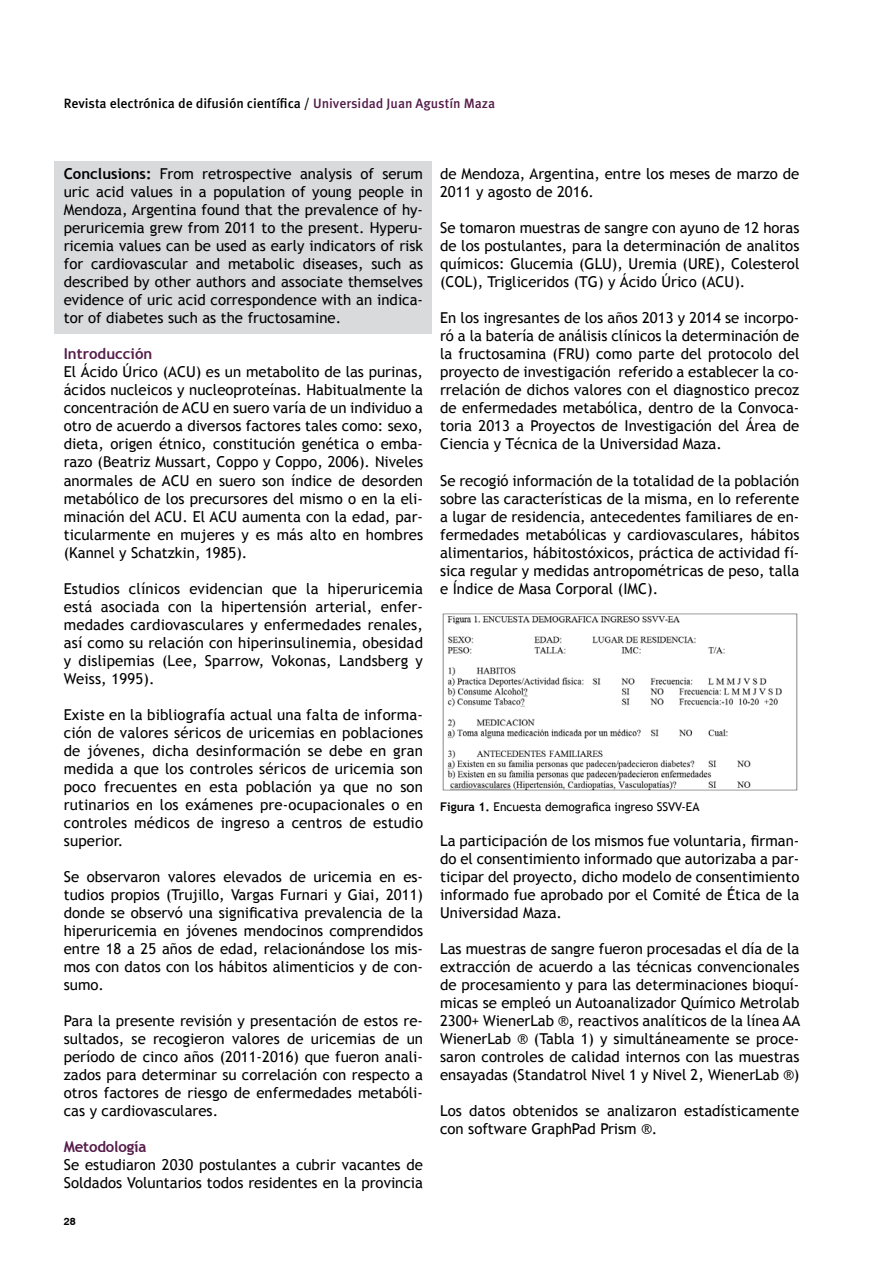
<style>
.page{position:relative;width:893px;height:1263px;background:#fff}
.page>*{position:absolute;margin:0;border:0;box-sizing:border-box;transform-origin:0 0}
.t1{font:15px/18px "Trebuchet MS";color:#000;text-align:justify}
.t2{font:700 15px "Trebuchet MS";color:#541c49}
.t3{font:500 13.5px "Meta Pro";color:#000}
.t4{font:12px "Trebuchet MS";color:#000}
.t5{font:700 10.5px "Swiss 721 BT";color:#000}
.s1{color:#541c49}
.s2{font-weight:700}
</style>
<div class="page">
<div style="left:55px;top:162px;width:377px;height:172px;background:#d9dadb"></div>
<img style="left:442px;top:613px;width:356px;height:178px">
<p class="t3" style="left:64px;top:94px;width:433px">Revista electrónica de difusión científica / <span class="s1">Universidad Juan Agustín Maza</span></p>
<p class="t1" style="left:64px;top:165px;width:361px"><span class="s2">Conclusions:</span> From retrospective analysis of serum uric acid values in a population of young people in Mendoza, Argentina found that the prevalence of hy&shy;peruricemia grew from 2011 to the present. Hyperu&shy;ricemia values can be used as early indicators of risk for cardiovascular and metabolic diseases, such as described by other authors and associate themselves evidence of uric acid correspondence with an indica&shy;tor of diabetes such as the fructosamine.</p>
<p class="t2" style="left:64px;top:345px;width:90px">Introducción</p>
<p class="t1" style="left:64px;top:363px;width:361px">El Ácido Úrico (ACU) es un metabolito de las purinas, ácidos nucleicos y nucleoproteínas. Habitualmente la concentración de ACU en suero varía de un individuo a otro de acuerdo a diversos factores tales como: sexo, dieta, origen étnico, constitución genética o emba&shy;razo (Beatriz Mussart, Coppo y Coppo, 2006). Niveles anormales de ACU en suero son índice de desorden metabólico de los precursores del mismo o en la eli&shy;minación del ACU. El ACU aumenta con la edad, par&shy;ticularmente en mujeres y es más alto en hombres (Kannel y Schatzkin, 1985).</p>
<p class="t1" style="left:64px;top:579px;width:361px">Estudios clínicos evidencian que la hiperuricemia está asociada con la hipertensión arterial, enfer&shy;medades cardiovasculares y enfermedades renales, así como su relación con hiperinsulinemia, obesidad y dislipemias (Lee, Sparrow, Vokonas, Landsberg y Weiss, 1995).</p>
<p class="t1" style="left:64px;top:705px;width:361px">Existe en la bibliografía actual una falta de informa&shy;ción de valores séricos de uricemias en poblaciones de jóvenes, dicha desinformación se debe en gran medida a que los controles séricos de uricemia son poco frecuentes en esta población ya que no son rutinarios en los exámenes pre-ocupacionales o en controles médicos de ingreso a centros de estudio superior.</p>
<p class="t1" style="left:64px;top:867px;width:361px">Se observaron valores elevados de uricemia en es&shy;tudios propios (Trujillo, Vargas Furnari y Giai, 2011) donde se observó una significativa prevalencia de la hiperuricemia en jóvenes mendocinos comprendidos entre 18 a 25 años de edad, relacionándose los mis&shy;mos con datos con los hábitos alimenticios y de con&shy;sumo.</p>
<p class="t1" style="left:64px;top:1011px;width:361px">Para la presente revisión y presentación de estos re&shy;sultados, se recogieron valores de uricemias de un período de cinco años (2011-2016) que fueron anali&shy;zados para determinar su correlación con respecto a otros factores de riesgo de enfermedades metabóli&shy;cas y cardiovasculares.</p>
<p class="t2" style="left:64px;top:1137px;width:84px">Metodología</p>
<p class="t1" style="left:64px;top:1155px;width:361px">Se estudiaron 2030 postulantes a cubrir vacantes de<br>Soldados Voluntarios todos residentes en la provincia</p>
<p class="t5" style="left:64px;top:1215px;width:13px">28</p>
<p class="t1" style="left:440px;top:165px;width:361px">de Mendoza, Argentina, entre los meses de marzo de<br>2011 y agosto de 2016.</p>
<p class="t1" style="left:440px;top:219px;width:361px">Se tomaron muestras de sangre con ayuno de 12 horas de los postulantes, para la determinación de analitos químicos: Glucemia (GLU), Uremia (URE), Colesterol (COL), Trigliceridos (TG) y Ácido Úrico (ACU).</p>
<p class="t1" style="left:440px;top:309px;width:361px">En los ingresantes de los años 2013 y 2014 se incorpo&shy;ró a la batería de análisis clínicos la determinación de la fructosamina (FRU) como parte del protocolo del proyecto de investigación referido a establecer la co&shy;rrelación de dichos valores con el diagnostico precoz de enfermedades metabólica, dentro de la Convoca&shy;toria 2013 a Proyectos de Investigación del Área de Ciencia y Técnica de la Universidad Maza.</p>
<p class="t1" style="left:440px;top:471px;width:361px">Se recogió información de la totalidad de la población sobre las características de la misma, en lo referente a lugar de residencia, antecedentes familiares de en&shy;fermedades metabólicas y cardiovasculares, hábitos alimentarios, hábitostóxicos, práctica de actividad fí&shy;sica regular y medidas antropométricas de peso, talla e Índice de Masa Corporal (IMC).</p>
<p class="t4" style="left:440px;top:799px;width:261px"><span class="s2">Figura 1.</span> Encuesta demografica ingreso SSVV-EA</p>
<p class="t1" style="left:440px;top:831px;width:361px">La participación de los mismos fue voluntaria, firman&shy;do el consentimiento informado que autorizaba a par&shy;ticipar del proyecto, dicho modelo de consentimiento informado fue aprobado por el Comité de Ética de la Universidad Maza.</p>
<p class="t1" style="left:440px;top:939px;width:362px">Las muestras de sangre fueron procesadas el día de la extracción de acuerdo a las técnicas convencionales de procesamiento y para las determinaciones bioquí&shy;micas se empleó un Autoanalizador Químico Metrolab 2300+ WienerLab ®, reactivos analíticos de la línea AA WienerLab ® (Tabla 1) y simultáneamente se proce&shy;saron controles de calidad internos con las muestras ensayadas (Standatrol Nivel 1 y Nivel 2, WienerLab ®)</p>
<p class="t1" style="left:440px;top:1101px;width:361px">Los datos obtenidos se analizaron estadísticamente con software GraphPad Prism ®.</p>
</div>
